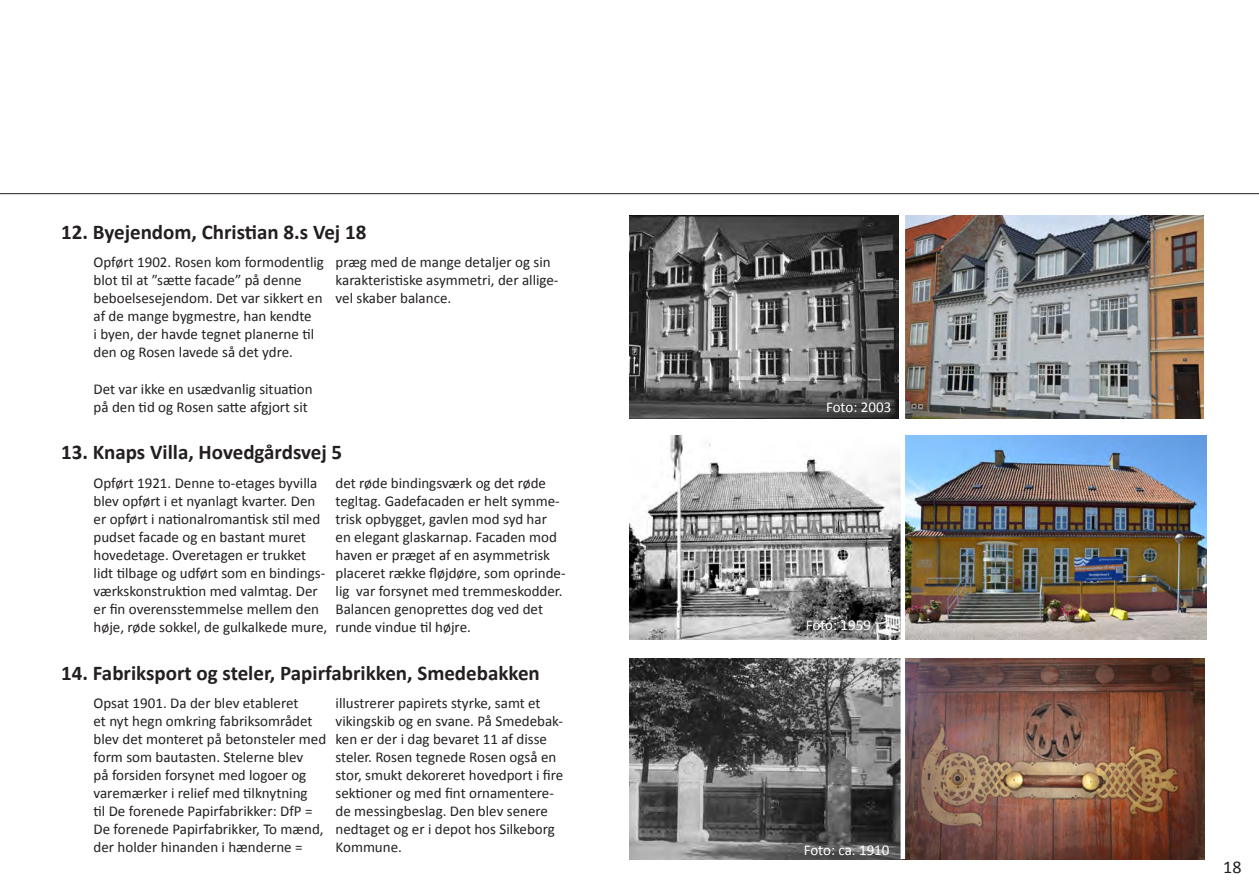
<style>
.page{position:relative;width:1259px;height:893px;background:#fff}
.page>*{position:absolute;margin:0;border:0;box-sizing:border-box;transform-origin:0 0}
.t1{font:700 21px "Calibri";color:#231f20}
.t2{font:18px "Calibri";color:#231f20}
.t3{font:15px/18px "Calibri";color:#231f20}
.t4{font:15px "Calibri";color:#fff}
</style>
<div class="page">
<hr style="left:0;top:193px;width:1259px;height:1px;background:#231f20">
<img style="left:905px;top:215px;width:298px;height:204px">
<img style="left:629px;top:215px;width:269px;height:204px">
<img style="left:905px;top:435px;width:301px;height:204px">
<img style="left:629px;top:658px;width:576px;height:202px">
<img style="left:629px;top:435px;width:271px;height:204px">
<div style="left:900px;top:205px;width:5px;height:654px;background:#fff"></div>
<p class="t1" style="left:61px;top:219px;width:307px">12. Byejendom, Christian 8.s Vej 18</p>
<p class="t3" style="left:94px;top:254px;width:232px">Opført 1902. Rosen kom formodentlig blot til at ”sætte facade” på denne beboelsesejendom. Det var sikkert en af de mange bygmestre, han kendte<br>i byen, der havde tegnet planerne til den og Rosen lavede så det ydre.</p>
<p class="t3" style="left:94px;top:380px;width:221px">Det var ikke en usædvanlig situation på den tid og Rosen satte afgjort sit</p>
<p class="t3" style="left:335px;top:254px;width:224px">præg med de mange detaljer og sin karakteristiske asymmetri, der allige&shy;vel skaber balance.</p>
<p class="t1" style="left:61px;top:439px;width:282px">13. Knaps Villa, Hovedgårdsvej 5</p>
<p class="t3" style="left:94px;top:474px;width:235px">Opført 1921. Denne to-etages byvilla blev opført i et nyanlagt kvarter. Den er opført i nationalromantisk stil med pudset facade og en bastant muret hovedetage. Overetagen er trukket lidt tilbage og udført som en bindings&shy;værkskonstruktion med valmtag. Der er fin overensstemmelse mellem den høje, røde sokkel, de gulkalkede mure,</p>
<p class="t3" style="left:335px;top:474px;width:232px">det røde bindingsværk og det røde tegltag. Gadefacaden er helt symme&shy;trisk opbygget, gavlen mod syd har en elegant glaskarnap. Facaden mod haven er præget af en asymmetrisk placeret række fløjdøre, som oprinde&shy;lig var forsynet med tremmeskodder.<br>Balancen genoprettes dog ved det runde vindue til højre.</p>
<p class="t1" style="left:61px;top:660px;width:480px">14. Fabriksport og steler, Papirfabrikken, Smedebakken</p>
<p class="t3" style="left:94px;top:694px;width:234px">Opsat 1901. Da der blev etableret<br>et nyt hegn omkring fabriksområdet blev det monteret på betonsteler med form som bautasten. Stelerne blev<br>på forsiden forsynet med logoer og varemærker i relief med tilknytning<br>til De forenede Papirfabrikker: DfP = De forenede Papirfabrikker, To mænd, der holder hinanden i hænderne =</p>
<p class="t3" style="left:335px;top:694px;width:229px">illustrerer papirets styrke, samt et vikingskib og en svane. På Smedebak&shy;ken er der i dag bevaret 11 af disse steler. Rosen tegnede Rosen også en stor, smukt dekoreret hovedport i fire sektioner og med fint ornamentere&shy;de messingbeslag. Den blev senere nedtaget og er i depot hos Silkeborg<br>Kommune.</p>
<p class="t4" style="left:826px;top:398px;width:67px">Foto: 2003</p>
<p class="t4" style="left:806px;top:616px;width:67px">Foto: 1959</p>
<p class="t4" style="left:803px;top:840px;width:87px">Foto: ca. 1910</p>
<p class="t2" style="left:1223px;top:856px;width:20px">18</p>
</div>
